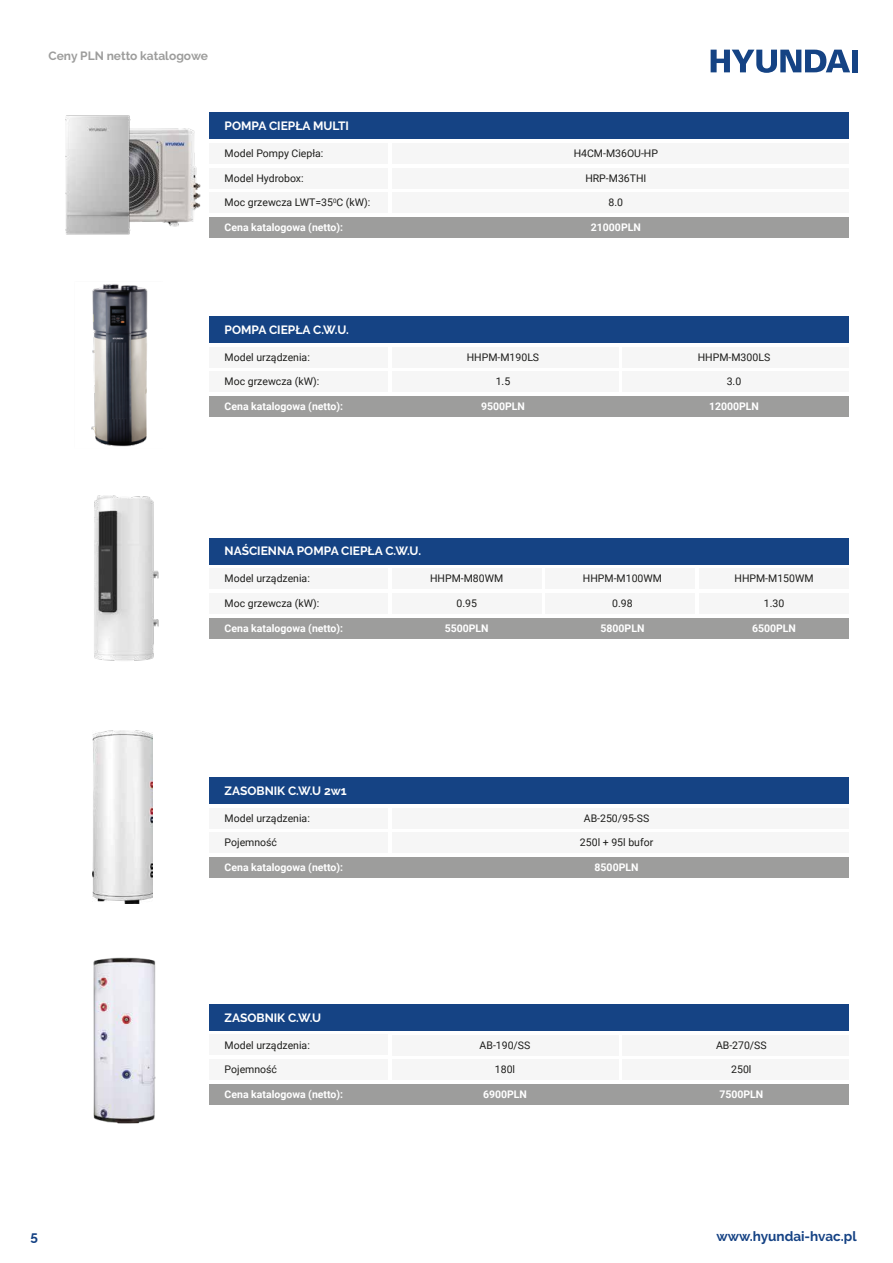
<style>
.page{position:relative;width:893px;height:1263px;background:#fff}
.page>*{position:absolute;margin:0;border:0;box-sizing:border-box;transform-origin:0 0}
.t1{font:700 13.5px "Raleway";color:#154284}
.t2{font:700 12px "Raleway";color:#fff}
.t3{font:700 12px "Raleway";color:#9d9d9c}
.t4{font:10.5px "Roboto";color:#1d1d1b}
.t5{font:700 10.5px "Roboto";color:#fff}
</style>
<div class="page">
<div style="left:392px;top:1035px;width:226px;height:20px;background:#f6f6f6"></div>
<div style="left:392px;top:1059px;width:226px;height:21px;background:#f6f6f6"></div>
<div style="left:622px;top:1035px;width:227px;height:20px;background:#f6f6f6"></div>
<div style="left:622px;top:1059px;width:227px;height:21px;background:#f6f6f6"></div>
<div style="left:699px;top:569px;width:150px;height:20px;background:#f6f6f6"></div>
<div style="left:546px;top:569px;width:149px;height:20px;background:#f6f6f6"></div>
<div style="left:392px;top:569px;width:149px;height:20px;background:#f6f6f6"></div>
<div style="left:699px;top:593px;width:150px;height:20px;background:#f6f6f6"></div>
<div style="left:546px;top:593px;width:149px;height:20px;background:#f6f6f6"></div>
<div style="left:392px;top:593px;width:149px;height:20px;background:#f6f6f6"></div>
<svg style="left:711px;top:50px;width:139px;height:23px"></svg>
<div style="left:852px;top:50px;width:6px;height:22px;background:#154384"></div>
<div style="left:209px;top:347px;width:179px;height:20px;background:#f6f6f6"></div>
<div style="left:209px;top:372px;width:179px;height:20px;background:#f6f6f6"></div>
<div style="left:209px;top:396px;width:640px;height:21px;background:#9d9d9c"></div>
<div style="left:209px;top:317px;width:640px;height:26px;background:#154384"></div>
<div style="left:392px;top:347px;width:226px;height:20px;background:#f6f6f6"></div>
<div style="left:622px;top:347px;width:227px;height:20px;background:#f6f6f6"></div>
<div style="left:392px;top:372px;width:226px;height:20px;background:#f6f6f6"></div>
<div style="left:622px;top:372px;width:227px;height:20px;background:#f6f6f6"></div>
<img style="left:91px;top:284px;width:57px;height:163px">
<div style="left:209px;top:808px;width:179px;height:20px;background:#f6f6f6"></div>
<div style="left:209px;top:832px;width:179px;height:21px;background:#f6f6f6"></div>
<div style="left:209px;top:857px;width:640px;height:20px;background:#9d9d9c"></div>
<div style="left:209px;top:777px;width:640px;height:27px;background:#154384"></div>
<div style="left:392px;top:808px;width:457px;height:20px;background:#f6f6f6"></div>
<div style="left:392px;top:832px;width:457px;height:21px;background:#f6f6f6"></div>
<img style="left:93px;top:749px;width:60px;height:155px">
<div style="left:209px;top:1035px;width:179px;height:20px;background:#f6f6f6"></div>
<div style="left:209px;top:1059px;width:179px;height:21px;background:#f6f6f6"></div>
<div style="left:209px;top:1084px;width:640px;height:20px;background:#9d9d9c"></div>
<div style="left:209px;top:1004px;width:640px;height:26px;background:#154384"></div>
<img style="left:93px;top:957px;width:63px;height:167px">
<div style="left:209px;top:143px;width:179px;height:21px;background:#f6f6f6"></div>
<div style="left:209px;top:168px;width:179px;height:20px;background:#f6f6f6"></div>
<div style="left:209px;top:193px;width:179px;height:20px;background:#f6f6f6"></div>
<div style="left:209px;top:217px;width:640px;height:20px;background:#9d9d9c"></div>
<div style="left:209px;top:113px;width:640px;height:26px;background:#154384"></div>
<div style="left:392px;top:143px;width:457px;height:21px;background:#f6f6f6"></div>
<div style="left:392px;top:168px;width:457px;height:20px;background:#f6f6f6"></div>
<div style="left:392px;top:192px;width:457px;height:21px;background:#f6f6f6"></div>
<img style="left:130px;top:119px;width:71px;height:112px">
<img style="left:65px;top:115px;width:65px;height:120px">
<div style="left:209px;top:569px;width:179px;height:20px;background:#f6f6f6"></div>
<div style="left:209px;top:593px;width:179px;height:20px;background:#f6f6f6"></div>
<div style="left:209px;top:618px;width:640px;height:20px;background:#9d9d9c"></div>
<div style="left:209px;top:538px;width:640px;height:26px;background:#154384"></div>
<img style="left:92px;top:495px;width:67px;height:254px">
<p class="t3" style="left:49px;top:49px;width:161px">Ceny PLN netto katalogowe</p>
<p class="t2" style="left:225px;top:119px;width:126px">POMPA CIEPŁA MULTI</p>
<p class="t4" style="left:225px;top:146px;width:100px">Model Pompy Ciepła:</p>
<p class="t4" style="left:225px;top:170px;width:81px">Model Hydrobox:</p>
<p class="t4" style="left:225px;top:195px;width:147px">Moc grzewcza LWT=35<sup>0</sup>C (kW):</p>
<p class="t5" style="left:225px;top:220px;width:120px">Cena katalogowa (netto):</p>
<p class="t2" style="left:225px;top:323px;width:126px">POMPA CIEPŁA C.W.U.</p>
<p class="t4" style="left:225px;top:350px;width:87px">Model urządzenia:</p>
<p class="t4" style="left:225px;top:374px;width:96px">Moc grzewcza (kW):</p>
<p class="t5" style="left:225px;top:399px;width:120px">Cena katalogowa (netto):</p>
<p class="t4" style="left:574px;top:146px;width:86px">H4CM-M36OU-HP</p>
<p class="t4" style="left:585px;top:170px;width:63px">HRP-M36THI</p>
<p class="t4" style="left:609px;top:195px;width:16px">8.0</p>
<p class="t5" style="left:591px;top:220px;width:52px">21000PLN</p>
<p class="t4" style="left:467px;top:350px;width:74px">HHPM-M190LS</p>
<p class="t4" style="left:496px;top:374px;width:16px">1.5</p>
<p class="t5" style="left:481px;top:399px;width:45px">9500PLN</p>
<p class="t4" style="left:698px;top:350px;width:74px">HHPM-M300LS</p>
<p class="t4" style="left:727px;top:374px;width:16px">3.0</p>
<p class="t5" style="left:709px;top:399px;width:52px">12000PLN</p>
<p class="t2" style="left:225px;top:544px;width:198px">NAŚCIENNA POMPA CIEPŁA C.W.U.</p>
<p class="t4" style="left:225px;top:571px;width:87px">Model urządzenia:</p>
<p class="t4" style="left:225px;top:596px;width:96px">Moc grzewcza (kW):</p>
<p class="t5" style="left:225px;top:620px;width:120px">Cena katalogowa (netto):</p>
<p class="t4" style="left:430px;top:571px;width:75px">HHPM-M80WM</p>
<p class="t4" style="left:456px;top:596px;width:22px">0.95</p>
<p class="t5" style="left:445px;top:620px;width:45px">5500PLN</p>
<p class="t4" style="left:583px;top:571px;width:81px">HHPM-M100WM</p>
<p class="t4" style="left:612px;top:596px;width:22px">0.98</p>
<p class="t5" style="left:600px;top:620px;width:45px">5800PLN</p>
<p class="t4" style="left:734px;top:571px;width:81px">HHPM-M150WM</p>
<p class="t4" style="left:764px;top:596px;width:22px">1.30</p>
<p class="t5" style="left:752px;top:620px;width:45px">6500PLN</p>
<p class="t2" style="left:225px;top:783px;width:124px">ZASOBNIK C.W.U 2w1</p>
<p class="t4" style="left:225px;top:810px;width:87px">Model urządzenia:</p>
<p class="t4" style="left:225px;top:835px;width:54px">Pojemność</p>
<p class="t5" style="left:225px;top:860px;width:120px">Cena katalogowa (netto):</p>
<p class="t2" style="left:225px;top:1010px;width:98px">ZASOBNIK C.W.U</p>
<p class="t4" style="left:225px;top:1037px;width:87px">Model urządzenia:</p>
<p class="t4" style="left:225px;top:1062px;width:54px">Pojemność</p>
<p class="t5" style="left:225px;top:1087px;width:120px">Cena katalogowa (netto):</p>
<p class="t4" style="left:584px;top:810px;width:67px">AB-250/95-SS</p>
<p class="t4" style="left:580px;top:835px;width:75px">250l + 95l bufor</p>
<p class="t5" style="left:595px;top:860px;width:45px">8500PLN</p>
<p class="t4" style="left:480px;top:1037px;width:52px">AB-190/SS</p>
<p class="t4" style="left:495px;top:1062px;width:22px">180l</p>
<p class="t5" style="left:483px;top:1087px;width:45px">6900PLN</p>
<p class="t4" style="left:716px;top:1037px;width:52px">AB-270/SS</p>
<p class="t4" style="left:731px;top:1062px;width:22px">250l</p>
<p class="t5" style="left:719px;top:1087px;width:45px">7500PLN</p>
<p class="t1" style="left:30px;top:1228px;width:9px">5</p>
<p class="t1" style="left:716px;top:1228px;width:142px">www.hyundai-hvac.pl</p>
</div>
